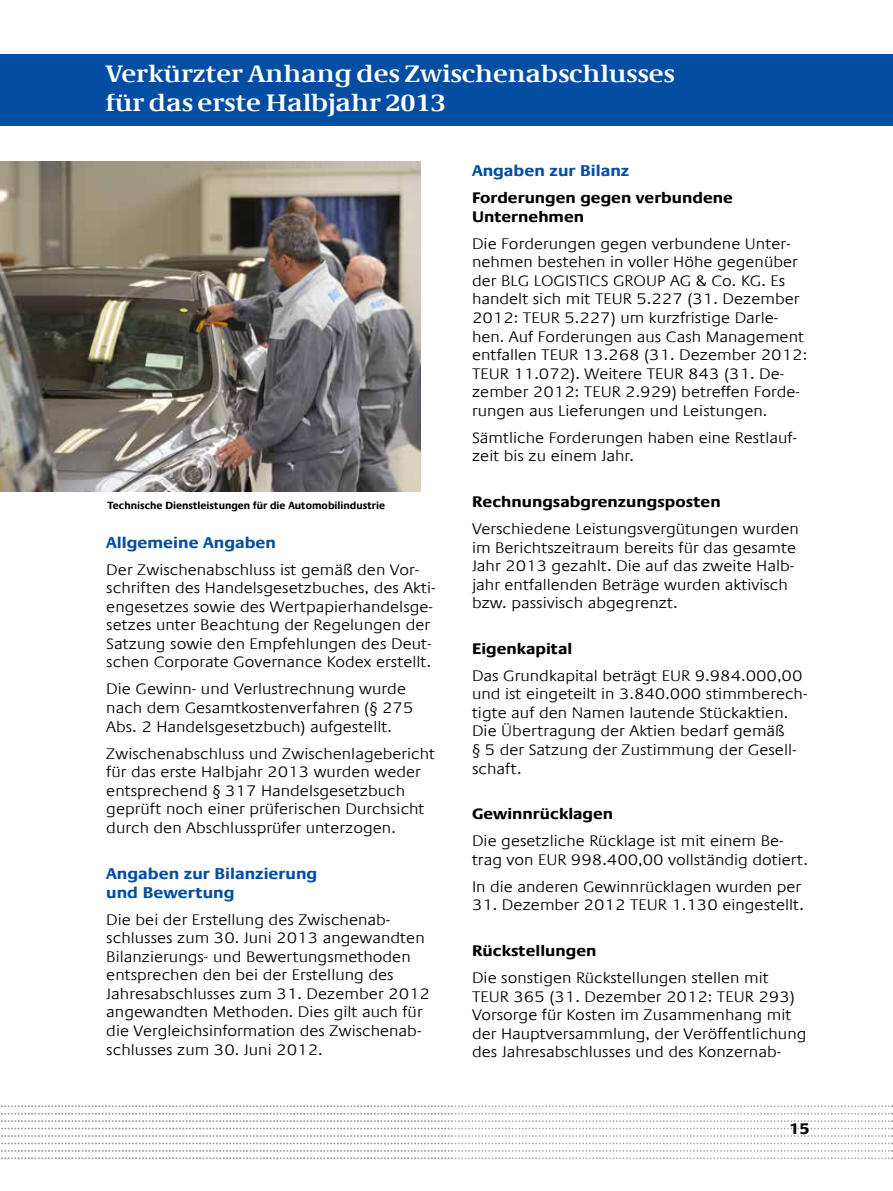
<style>
.page{position:relative;width:893px;height:1191px;background:#fff}
.page>*{position:absolute;margin:0;border:0;box-sizing:border-box;transform-origin:0 0}
.t1{font:700 24px/28.8px "Demos Com";color:#fff;scale:1.1 1}
.t2{font:700 15.75px/18.9px "Praxis Com";color:#034ea2;scale:1.1 1}
.t3{font:300 15.45px/18.6px "Praxis Com";color:#000;scale:1.1 1}
.t4{font:700 15.45px/18.6px "Praxis Com";color:#000;scale:1.1 1}
.t5{font:700 10.5px "Praxis Com";color:#000}
</style>
<div class="page">
<svg style="left:1px;top:1105px;width:892px;height:9px"></svg>
<svg style="left:1px;top:1120px;width:892px;height:9px"></svg>
<svg style="left:1px;top:1135px;width:892px;height:1px"></svg>
<svg style="left:1px;top:1142px;width:892px;height:2px"></svg>
<svg style="left:1px;top:1150px;width:892px;height:1px"></svg>
<svg style="left:1px;top:1157px;width:892px;height:2px"></svg>
<img style="left:0;top:161px;width:421px;height:330px">
<div style="left:0;top:54px;width:893px;height:72px;background:#034ea2"></div>
<h1 class="t1" style="left:105px;top:59px;width:519px">Verkürzter Anhang des Zwischenabschlusses für das erste Halbjahr 2013</h1>
<p class="t5" style="left:107px;top:499px;width:279px">Technische Dienstleistungen für die Automobilindustrie</p>
<p class="t2" style="left:106px;top:533px;width:156px">Allgemeine Angaben</p>
<p class="t3" style="left:106px;top:560px;width:301px">Der Zwischenabschluss ist gemäß den Vor&shy;schriften des Handelsgesetzbuches, des Akti&shy;engesetzes sowie des Wertpapierhandelsge&shy;setzes unter Beachtung der Regelungen der Satzung sowie den Empfehlungen des Deut&shy;schen Corporate Governance Kodex erstellt.</p>
<p class="t3" style="left:106px;top:680px;width:281px">Die Gewinn- und Verlustrechnung wurde nach dem Gesamtkostenverfahren (§ 275<br>Abs. 2 Handelsgesetzbuch) aufgestellt.</p>
<p class="t3" style="left:106px;top:744px;width:301px">Zwischenabschluss und Zwischenlagebericht für das erste Halbjahr 2013 wurden weder entsprechend § 317 Handelsgesetzbuch geprüft noch einer prüferischen Durchsicht durch den Abschlussprüfer unterzogen.</p>
<p class="t2" style="left:106px;top:864px;width:193px">Angaben zur Bilanzierung und Bewertung</p>
<p class="t3" style="left:106px;top:910px;width:296px">Die bei der Erstellung des Zwischenab&shy;schlusses zum 30. Juni 2013 angewandten Bilanzierungs- und Bewertungsmethoden entsprechen den bei der Erstellung des Jahresabschlusses zum 31. Dezember 2012 angewandten Methoden. Dies gilt auch für die Vergleichsinformation des Zwischenab&shy;schlusses zum 30. Juni 2012.</p>
<p class="t2" style="left:472px;top:161px;width:145px">Angaben zur Bilanz</p>
<p class="t4" style="left:472px;top:189px;width:239px">Forderungen gegen verbundene<br>Unternehmen</p>
<p class="t3" style="left:472px;top:234px;width:306px">Die Forderungen gegen verbundene Unter&shy;nehmen bestehen in voller Höhe gegenüber der BLG LOGISTICS GROUP AG &amp; Co. KG. Es handelt sich mit TEUR 5.227 (31. Dezember 2012: TEUR 5.227) um kurzfristige Darle&shy;hen. Auf Forderungen aus Cash Management entfallen TEUR 13.268 (31. Dezember 2012:<br>TEUR 11.072). Weitere TEUR 843 (31. De&shy;zember 2012: TEUR 2.929) betreffen Forde&shy;rungen aus Lieferungen und Leistungen.</p>
<p class="t3" style="left:472px;top:428px;width:297px">Sämtliche Forderungen haben eine Restlauf&shy;zeit bis zu einem Jahr.</p>
<p class="t4" style="left:472px;top:492px;width:228px">Rechnungsabgrenzungsposten</p>
<p class="t3" style="left:472px;top:519px;width:299px">Verschiedene Leistungsvergütungen wurden im Berichtszeitraum bereits für das gesamte Jahr 2013 gezahlt. Die auf das zweite Halb&shy;jahr entfallenden Beträge wurden aktivisch bzw. passivisch abgegrenzt.</p>
<p class="t4" style="left:472px;top:639px;width:93px">Eigenkapital</p>
<p class="t3" style="left:472px;top:666px;width:307px">Das Grundkapital beträgt EUR 9.984.000,00 und ist eingeteilt in 3.840.000 stimmberech&shy;tigte auf den Namen lautende Stückaktien.<br>Die Übertragung der Aktien bedarf gemäß<br>§ 5 der Satzung der Zustimmung der Gesell&shy;schaft.</p>
<p class="t4" style="left:472px;top:804px;width:130px">Gewinnrücklagen</p>
<p class="t3" style="left:472px;top:832px;width:307px">Die gesetzliche Rücklage ist mit einem Be&shy;trag von EUR 998.400,00 vollständig dotiert.</p>
<p class="t3" style="left:472px;top:877px;width:301px">In die anderen Gewinnrücklagen wurden per</p>
<p class="t3" style="left:472px;top:896px;width:303px">31. Dezember 2012 TEUR 1.130 eingestellt.</p>
<p class="t4" style="left:472px;top:941px;width:115px">Rückstellungen</p>
<p class="t3" style="left:472px;top:968px;width:306px">Die sonstigen Rückstellungen stellen mit TEUR 365 (31. Dezember 2012: TEUR 293)<br>Vorsorge für Kosten im Zusammenhang mit der Hauptversammlung, der Veröffentlichung des Jahresabschlusses und des Konzernab-</p>
<p class="t4" style="left:789px;top:1119px;width:21px">15</p>
</div>
